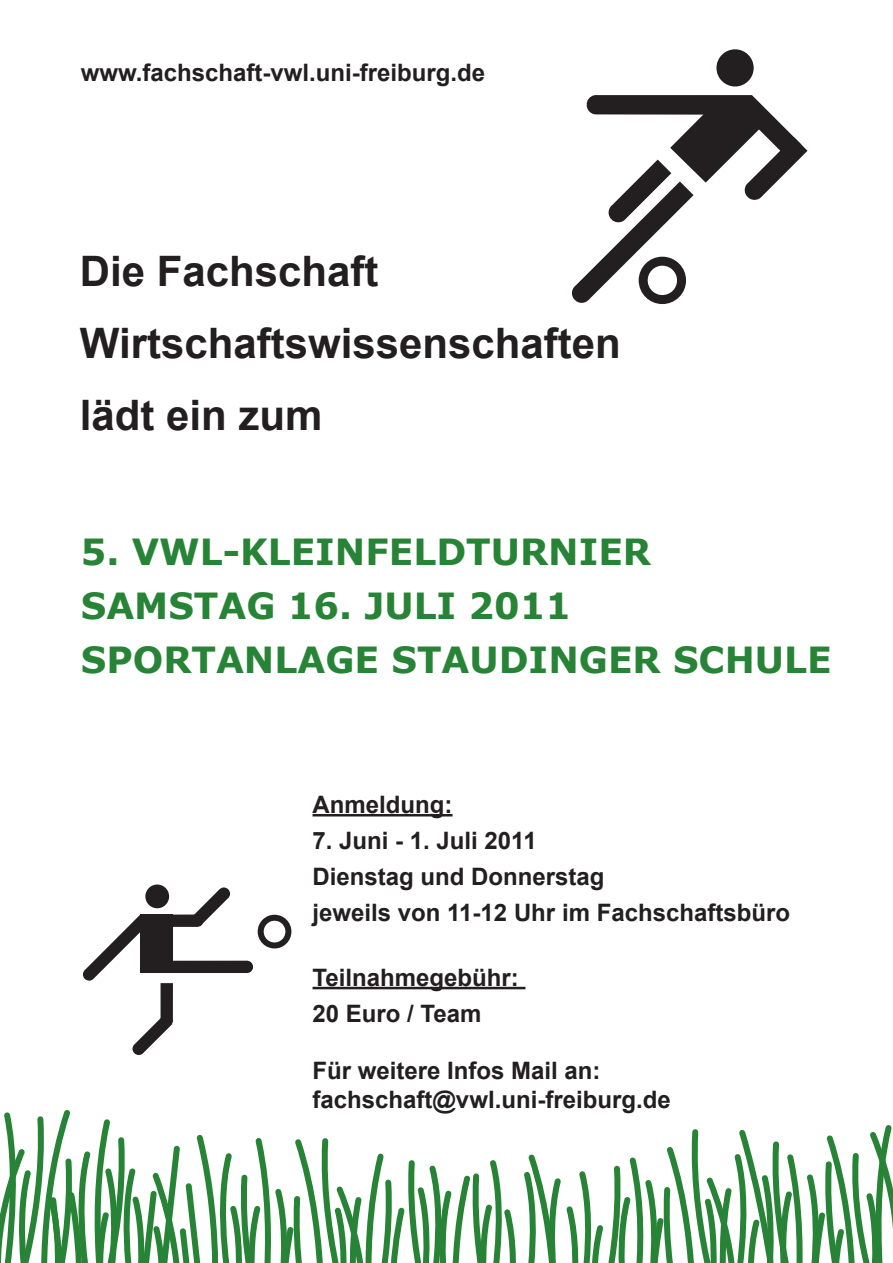
<style>
.page{position:relative;width:893px;height:1263px;background:#fff}
.page>*{position:absolute;margin:0;border:0;box-sizing:border-box;transform-origin:0 0}
.t1{font:700 42px/72px "Arial";color:#231f20}
.t2{font:700 36px/54px "Verdana";color:#278335}
.t3{font:700 24px/36px "Arial";color:#231f20}
</style>
<div class="page">
<div style="left:716px;top:49px;width:38px;height:37px;background:#231f20;border-radius:50%"></div>
<svg style="left:572px;top:95px;width:235px;height:208px"></svg>
<svg style="left:145px;top:884px;width:24px;height:24px"></svg>
<svg style="left:83px;top:887px;width:170px;height:168px"></svg>
<div style="left:258px;top:915px;width:33px;height:33px;border:6px solid #231f20;border-radius:50%"></div>
<svg style="left:0;top:1110px;width:893px;height:153px"></svg>
<hr style="left:313px;top:814px;width:140px;height:2px;background:#231f20">
<hr style="left:313px;top:987px;width:212px;height:2px;background:#231f20">
<p class="t3" style="left:81px;top:56px;width:406px">www.fachschaft-vwl.uni-freiburg.de</p>
<h1 class="t1" style="left:80px;top:237px;width:543px">Die Fachschaft<br>Wirtschaftswissenschaften lädt ein zum</h1>
<h2 class="t2" style="left:81px;top:526px;width:752px">5. VWL-KLEINFELDTURNIER<br>SAMSTAG 16. JULI 2011<br>SPORTANLAGE STAUDINGER SCHULE</h2>
<p class="t3" style="left:313px;top:787px;width:141px">Anmeldung:</p>
<p class="t3" style="left:313px;top:823px;width:479px">7. Juni - 1. Juli 2011<br>Dienstag und Donnerstag<br>jeweils von 11-12 Uhr im Fachschaftsbüro</p>
<p class="t3" style="left:313px;top:960px;width:208px">Teilnahmegebühr:<br>20 Euro / Team</p>
<p class="t3" style="left:313px;top:1057px;width:360px;line-height:28.8px">Für weitere Infos Mail an: fachschaft@vwl.uni-freiburg.de</p>
</div>
